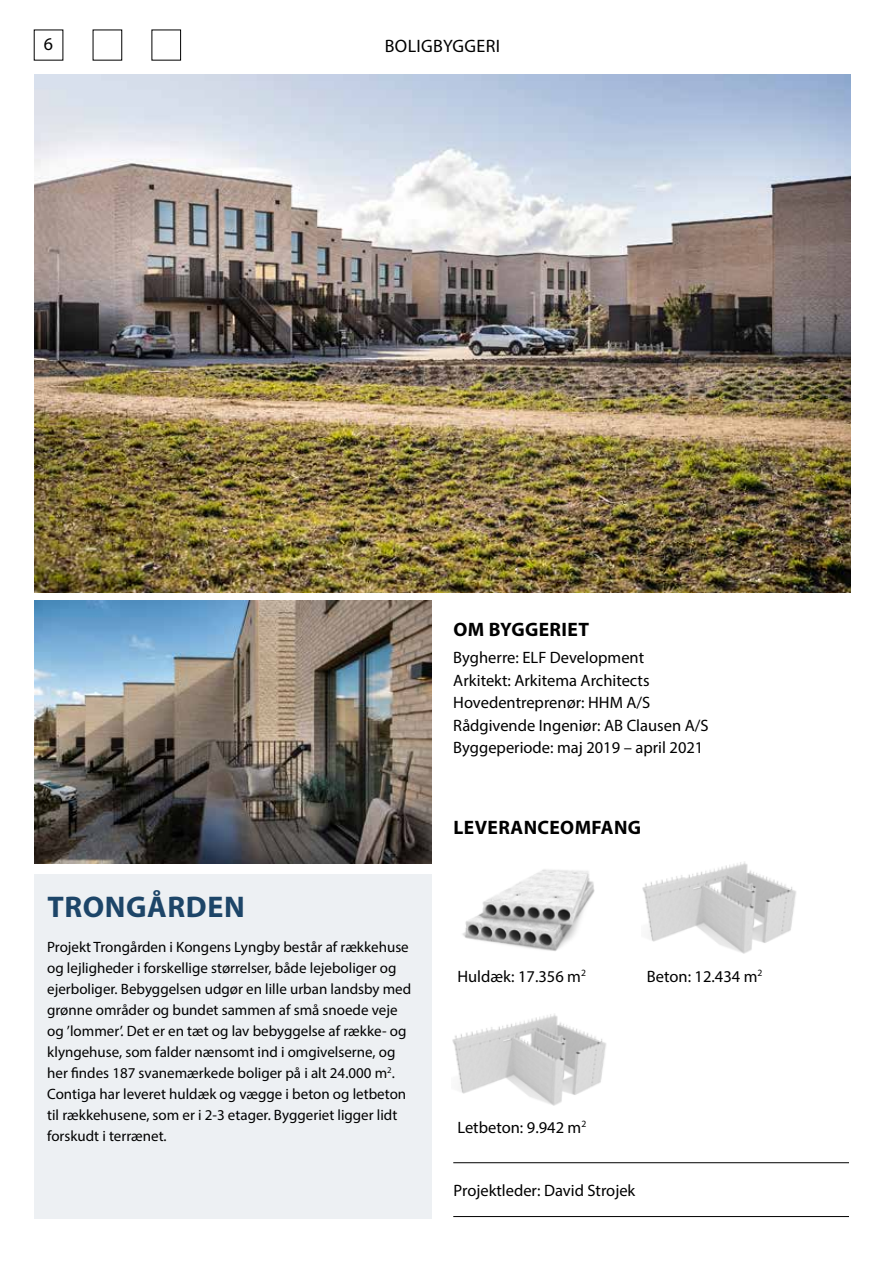
<style>
.page{position:relative;width:893px;height:1263px;background:#fff}
.page>*{position:absolute;margin:0;border:0;box-sizing:border-box;transform-origin:0 0}
.t1{font:700 30px "Myriad Pro";letter-spacing:.02em;color:#1d4568}
.t2{font:700 19.5px "Myriad Pro";letter-spacing:.02em;color:#000}
.t3{font:18px "Myriad Pro";letter-spacing:.02em;color:#000}
.t4{font:16.5px/22.5px "Myriad Pro";color:#000}
.t5{font:15px/21px "Myriad Pro";color:#000}
</style>
<div class="page">
<img style="left:452px;top:1013px;width:154px;height:93px">
<img style="left:34px;top:74px;width:817px;height:518px">
<div style="left:34px;top:874px;width:398px;height:345px;background:#edf0f3"></div>
<hr style="left:453px;top:1162px;width:396px;height:1px;background:#000">
<hr style="left:453px;top:1216px;width:396px;height:1px;background:#000">
<img style="left:642px;top:861px;width:154px;height:93px">
<img style="left:462px;top:869px;width:133px;height:82px">
<img style="left:34px;top:600px;width:398px;height:264px">
<p class="t3" style="left:44px;top:33px;width:11px">6</p>
<p class="t3" style="left:385px;top:35px;width:117px">BOLIGBYGGERI</p>
<h2 class="t2" style="left:453px;top:617px;width:137px">OM BYGGERIET</h2>
<p class="t4" style="left:453px;top:646px;width:257px">Bygherre: ELF Development<br>Arkitekt: Arkitema Architects<br>Hovedentreprenør: HHM A/S<br>Rådgivende Ingeniør: AB Clausen A/S<br>Byggeperiode: maj 2019 – april 2021</p>
<h1 class="t1" style="left:47px;top:888px;width:199px">TRONGÅRDEN</h1>
<p class="t5" style="left:47px;top:936px;width:366px">Projekt Trongården i Kongens Lyngby består af rækkehuse og lejligheder i forskellige størrelser, både lejeboliger og ejerboliger. Bebyggelsen udgør en lille urban landsby med grønne områder og bundet sammen af små snoede veje og ’lommer’. Det er en tæt og lav bebyggelse af række- og klyngehuse, som falder nænsomt ind i omgivelserne, og her findes 187 svanemærkede boliger på i alt 24.000 m<sup>2</sup>.<br>Contiga har leveret huldæk og vægge i beton og letbeton til rækkehusene, som er i 2-3 etager. Byggeriet ligger lidt forskudt i terrænet.</p>
<h2 class="t2" style="left:453px;top:815px;width:189px">LEVERANCEOMFANG</h2>
<p class="t4" style="left:457px;top:965px;width:130px">Huldæk: 17.356 m<sup>2</sup></p>
<p class="t4" style="left:647px;top:965px;width:117px">Beton: 12.434 m<sup>2</sup></p>
<p class="t4" style="left:457px;top:1115px;width:130px">Letbeton: 9.942 m<sup>2</sup></p>
<p class="t4" style="left:454px;top:1179px;width:183px">Projektleder: David Strojek</p>
</div>
